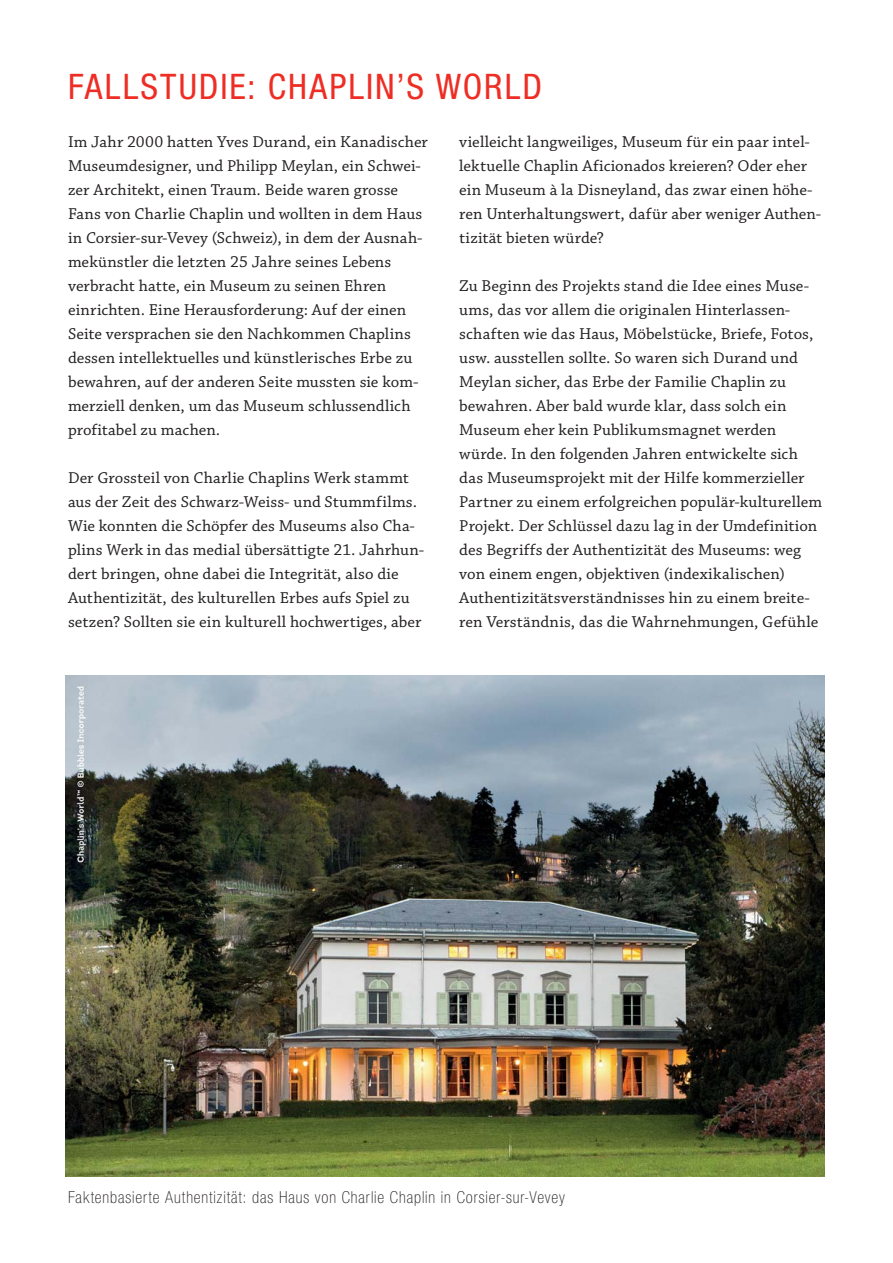
<style>
.page{position:relative;width:893px;height:1263px;background:#fff}
.page>*{position:absolute;margin:0;border:0;box-sizing:border-box;transform-origin:0 0}
.t1{font:condensed 35.25px "Helvetica Neue LT Std";letter-spacing:.055em;color:#ee2d24}
.t2{font:16.5px/24px "Chaparral Pro Capt";color:#231f20}
.t3{font:100 condensed 16.5px "Helvetica Neue LT Std";letter-spacing:.055em;color:#231f20}
</style>
<div class="page">
<img style="left:66px;top:675px;width:759px;height:501px">
<h1 class="t1" style="left:68px;top:66px;width:476px">FALLSTUDIE: CHAPLIN’S WORLD</h1>
<p class="t2" style="left:68px;top:131px;width:361px">Im Jahr 2000 hatten Yves Durand, ein Kanadischer Museumdesigner, und Philipp Meylan, ein Schwei&shy;zer Architekt, einen Traum. Beide waren grosse Fans von Charlie Chaplin und wollten in dem Haus in Corsier-sur-Vevey (Schweiz), in dem der Ausnah&shy;mekünstler die letzten 25 Jahre seines Lebens verbracht hatte, ein Museum zu seinen Ehren einrichten. Eine Herausforderung: Auf der einen Seite versprachen sie den Nachkommen Chaplins dessen intellektuelles und künstlerisches Erbe zu bewahren, auf der anderen Seite mussten sie kom&shy;merziell denken, um das Museum schlussendlich profitabel zu machen.</p>
<p class="t2" style="left:68px;top:467px;width:358px">Der Grossteil von Charlie Chaplins Werk stammt aus der Zeit des Schwarz-Weiss- und Stummfilms.<br>Wie konnten die Schöpfer des Museums also Cha&shy;plins Werk in das medial übersättigte 21. Jahrhun&shy;dert bringen, ohne dabei die Integrität, also die Authentizität, des kulturellen Erbes aufs Spiel zu setzen? Sollten sie ein kulturell hochwertiges, aber</p>
<p class="t2" style="left:459px;top:131px;width:364px">vielleicht langweiliges, Museum für ein paar intel&shy;lektuelle Chaplin Aficionados kreieren? Oder eher ein Museum à la Disneyland, das zwar einen höhe&shy;ren Unterhaltungswert, dafür aber weniger Authen&shy;tizität bieten würde?</p>
<p class="t2" style="left:459px;top:275px;width:365px">Zu Beginn des Projekts stand die Idee eines Muse&shy;ums, das vor allem die originalen Hinterlassen&shy;schaften wie das Haus, Möbelstücke, Briefe, Fotos, usw. ausstellen sollte. So waren sich Durand und Meylan sicher, das Erbe der Familie Chaplin zu bewahren. Aber bald wurde klar, dass solch ein Museum eher kein Publikumsmagnet werden würde. In den folgenden Jahren entwickelte sich das Museumsprojekt mit der Hilfe kommerzieller Partner zu einem erfolgreichen populär-kulturellem Projekt. Der Schlüssel dazu lag in der Umdefinition des Begriffs der Authentizität des Museums: weg von einem engen, objektiven (indexikalischen)<br>Authentizitätsverständnisses hin zu einem breite&shy;ren Verständnis, das die Wahrnehmungen, Gefühle</p>
<p class="t3" style="left:68px;top:1191px;width:498px">Faktenbasierte Authentizität: das Haus von Charlie Chaplin in Corsier-sur-Vevey</p>
</div>
